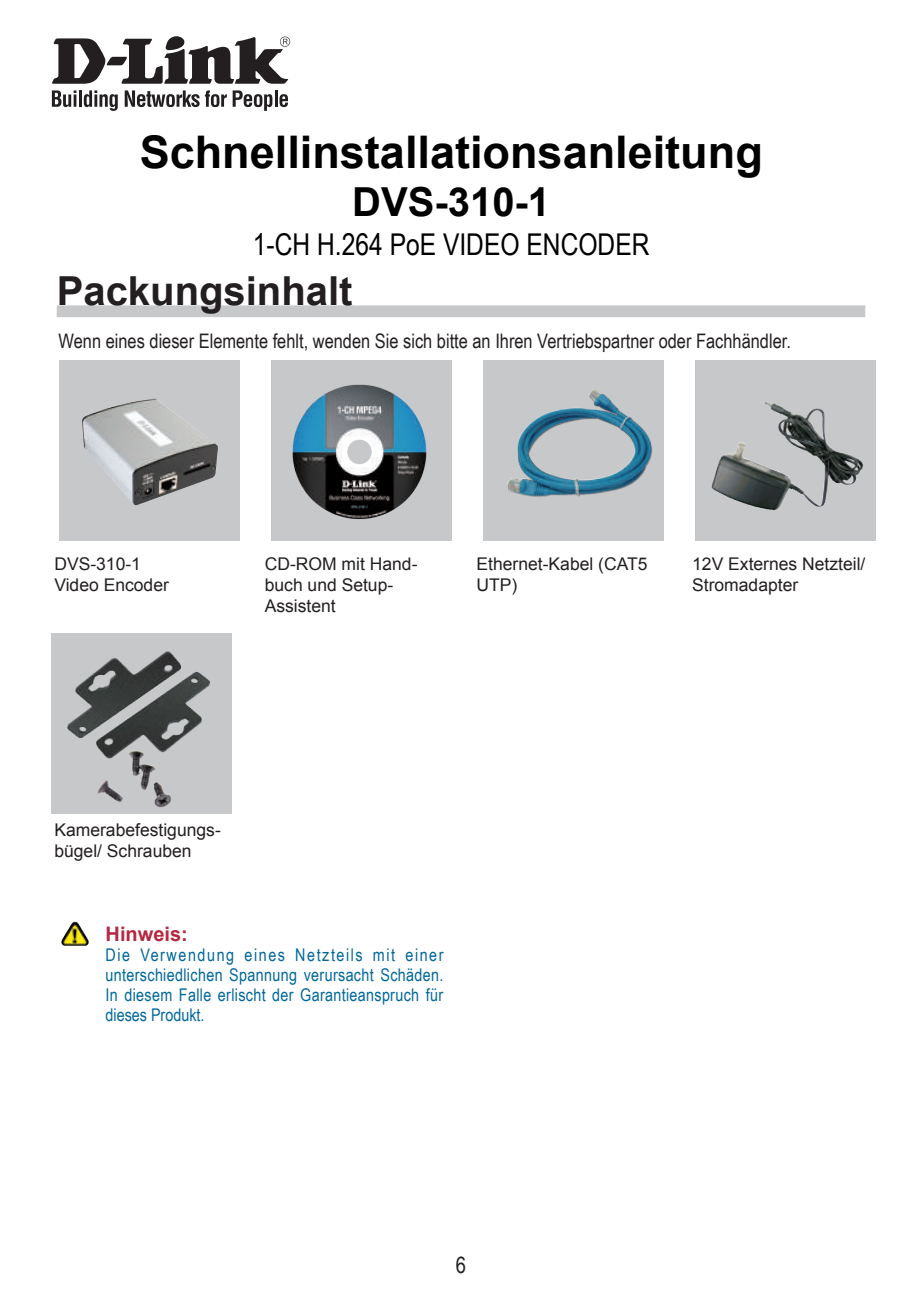
<style>
.page{position:relative;width:922px;height:1297px;background:#fff}
.page>*{position:absolute;margin:0;border:0;box-sizing:border-box;transform-origin:0 0}
.t1{font:700 45px "Arial";color:#000}
.t2{font:700 40px "Arial";color:#231f20}
.t3{font:700 40px "Arial";color:#000}
.t4{font:30px "Arial Narrow";color:#000}
.t5{font:22.5px "Arial Narrow";color:#231f20}
.t6{font:20px "Arial Narrow";color:#231f20}
.t7{font:700 20px "Arial";color:#b52842}
.t8{font:17.5px/21px "Arial";color:#231f20}
.t9{font:17.5px/20px "Arial Narrow";letter-spacing:.02em;color:#00689a;text-align:justify}
</style>
<div class="page">
<svg style="left:52px;top:90px;width:24px;height:17px"></svg>
<hr style="left:79px;top:90px;width:3px;height:17px;background:#231f20">
<svg style="left:84px;top:90px;width:34px;height:21px"></svg>
<svg style="left:125px;top:90px;width:74px;height:17px"></svg>
<svg style="left:205px;top:90px;width:67px;height:21px"></svg>
<hr style="left:274px;top:90px;width:3px;height:17px;background:#231f20">
<svg style="left:279px;top:94px;width:9px;height:13px"></svg>
<svg style="left:52px;top:36px;width:238px;height:48px"></svg>
<img style="left:61px;top:922px;width:26px;height:24px">
<div style="left:57px;top:305px;width:808px;height:12px;background:#c7c8ca"></div>
<div style="left:51px;top:634px;width:180px;height:180px;background:#c7c8ca"></div>
<img style="left:67px;top:639px;width:165px;height:170px">
<div style="left:482px;top:360px;width:181px;height:181px;background:#c7c8ca"></div>
<div style="left:59px;top:360px;width:180px;height:181px;background:#c7c8ca"></div>
<div style="left:271px;top:360px;width:180px;height:181px;background:#c7c8ca"></div>
<div style="left:694px;top:360px;width:181px;height:181px;background:#c7c8ca"></div>
<img style="left:507px;top:389px;width:145px;height:108px">
<img style="left:764px;top:402px;width:60px;height:103px">
<img style="left:82px;top:398px;width:136px;height:108px">
<img style="left:292px;top:384px;width:135px;height:136px">
<h1 class="t1" style="left:140px;top:123px;width:624px">Schnellinstallationsanleitung</h1>
<h2 class="t3" style="left:352px;top:176px;width:199px">DVS-310-1</h2>
<h3 class="t4" style="left:253px;top:223px;width:398px">1-CH H.264 PoE VIDEO ENCODER</h3>
<h2 class="t2" style="left:57px;top:265px;width:297px">Packungsinhalt</h2>
<p class="t6" style="left:59px;top:327px;width:733px">Wenn eines dieser Elemente fehlt, wenden Sie sich bitte an Ihren Vertriebspartner oder Fachhändler.</p>
<p class="t8" style="left:54px;top:553px;width:116px">DVS-310-1<br>Video Encoder</p>
<p class="t8" style="left:265px;top:553px;width:154px">CD-ROM mit Hand&shy;buch und Setup-<br>Assistent</p>
<p class="t8" style="left:476px;top:553px;width:172px">Ethernet-Kabel (CAT5<br>UTP)</p>
<p class="t8" style="left:692px;top:553px;width:175px">12V Externes Netzteil/<br>Stromadapter</p>
<p class="t8" style="left:54px;top:820px;width:168px">Kamerabefestigungs&shy;bügel/ Schrauben</p>
<p class="t7" style="left:105px;top:920px;width:84px">Hinweis:</p>
<p class="t9" style="left:105px;top:944px;width:339px">Die Verwendung eines Netzteils mit einer unterschiedlichen Spannung verursacht Schäden.<br>In diesem Falle erlischt der Garantieanspruch für dieses Produkt.</p>
<p class="t5" style="left:455px;top:1248px;width:12px">6</p>
</div>
